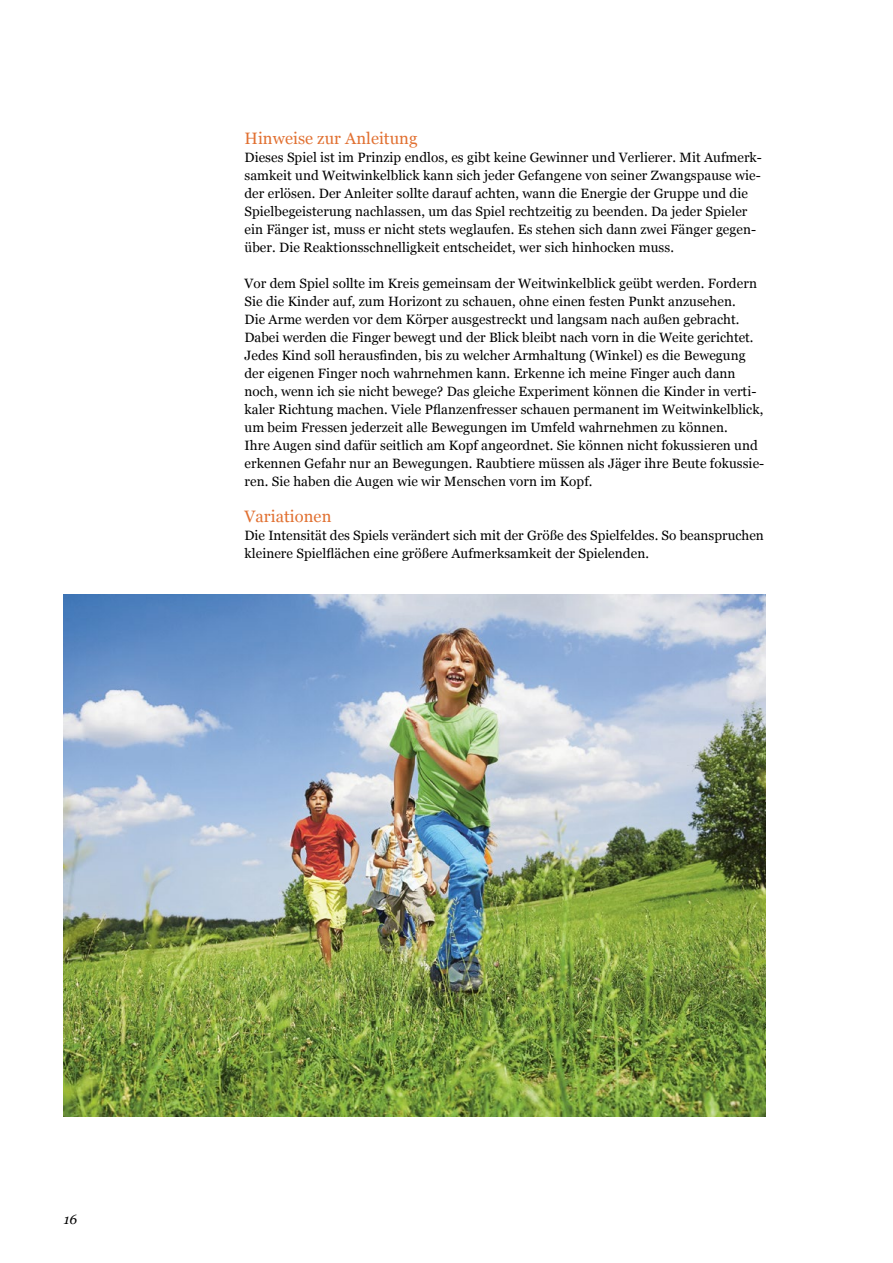
<style>
.page{position:relative;width:893px;height:1263px;background:#fff}
.page>*{position:absolute;margin:0;border:0;box-sizing:border-box;transform-origin:0 0}
.t1{font:16.5px "Georgia";letter-spacing:.005em;color:#e17031}
.t2{font:13.5px/18px "Georgia";letter-spacing:.005em;color:#000}
.t3{font:italic 13.5px "Georgia";color:#000}
</style>
<div class="page">
<img style="left:64px;top:594px;width:701px;height:522px">
<p class="t1" style="left:244px;top:126px;width:175px">Hinweise zur Anleitung</p>
<p class="t2" style="left:244px;top:148px;width:519px">Dieses Spiel ist im Prinzip endlos, es gibt keine Gewinner und Verlierer. Mit Aufmerk&shy;samkeit und Weitwinkelblick kann sich jeder Gefangene von seiner Zwangspause wie&shy;der erlösen. Der Anleiter sollte darauf achten, wann die Energie der Gruppe und die Spielbegeisterung nachlassen, um das Spiel rechtzeitig zu beenden. Da jeder Spieler ein Fänger ist, muss er nicht stets weglaufen. Es stehen sich dann zwei Fänger gegen&shy;über. Die Reaktionsschnelligkeit entscheidet, wer sich hinhocken muss.</p>
<p class="t2" style="left:244px;top:274px;width:521px">Vor dem Spiel sollte im Kreis gemeinsam der Weitwinkelblick geübt werden. Fordern Sie die Kinder auf, zum Horizont zu schauen, ohne einen festen Punkt anzusehen.<br>Die Arme werden vor dem Körper ausgestreckt und langsam nach außen gebracht.<br>Dabei werden die Finger bewegt und der Blick bleibt nach vorn in die Weite gerichtet.<br>Jedes Kind soll herausfinden, bis zu welcher Armhaltung (Winkel) es die Bewegung der eigenen Finger noch wahrnehmen kann. Erkenne ich meine Finger auch dann noch, wenn ich sie nicht bewege? Das gleiche Experiment können die Kinder in verti&shy;kaler Richtung machen. Viele Pflanzenfresser schauen permanent im Weitwinkelblick, um beim Fressen jederzeit alle Bewegungen im Umfeld wahrnehmen zu können.<br>Ihre Augen sind dafür seitlich am Kopf angeordnet. Sie können nicht fokussieren und erkennen Gefahr nur an Bewegungen. Raubtiere müssen als Jäger ihre Beute fokussie&shy;ren. Sie haben die Augen wie wir Menschen vorn im Kopf.</p>
<p class="t1" style="left:244px;top:504px;width:88px">Variationen</p>
<p class="t2" style="left:244px;top:526px;width:521px">Die Intensität des Spiels verändert sich mit der Größe des Spielfeldes. So beanspruchen kleinere Spielflächen eine größere Aufmerksamkeit der Spielenden.</p>
<p class="t3" style="left:64px;top:1210px;width:15px">16</p>
</div>
